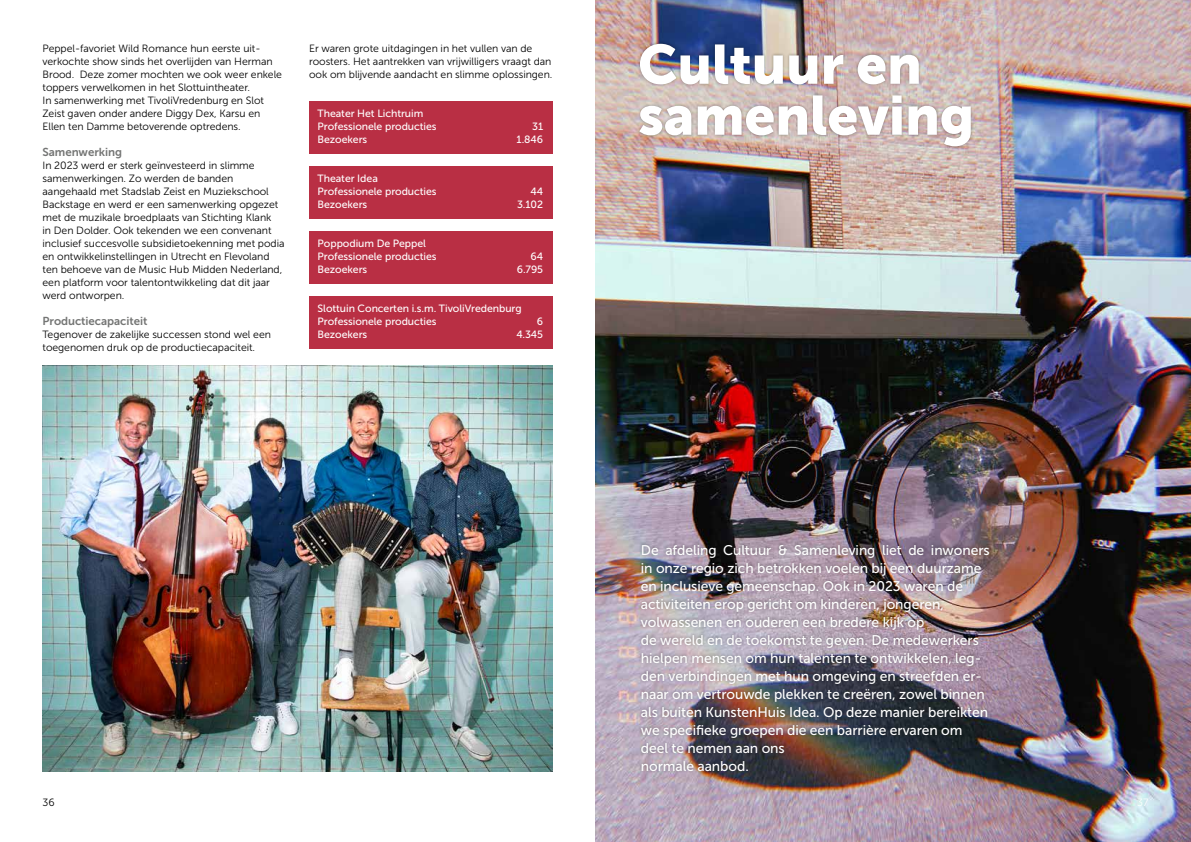
<style>
.page{position:relative;width:1191px;height:842px;background:#fff}
.page>*{position:absolute;margin:0;border:0;box-sizing:border-box;transform-origin:0 0}
.t1{font:55px/51px "Museo Sans 900";letter-spacing:-.005em;color:#fff}
.t2{font:14px/18px "Museo Sans 500";letter-spacing:-.005em;color:#fff}
.t3{font:11.5px "Museo Sans 700";letter-spacing:-.005em;color:#747574}
.t4{font:10.5px/13px "Museo Sans 300";letter-spacing:-.005em;color:#000}
.t5{font:10.5px/13px "Museo Sans 500";letter-spacing:-.005em;color:#fff}
.t6{font:10.5px "Museo Sans 300";color:#fff}
</style>
<div class="page">
<img style="left:595px;top:0;width:596px;height:842px">
<div style="left:309px;top:102px;width:244px;height:26px;background:#b92f44"></div>
<div style="left:309px;top:128px;width:244px;height:26px;background:#b92f44"></div>
<div style="left:309px;top:167px;width:244px;height:26px;background:#b92f44"></div>
<div style="left:309px;top:193px;width:244px;height:26px;background:#b92f44"></div>
<div style="left:309px;top:232px;width:244px;height:26px;background:#b92f44"></div>
<div style="left:309px;top:258px;width:244px;height:26px;background:#b92f44"></div>
<div style="left:309px;top:297px;width:244px;height:26px;background:#b92f44"></div>
<div style="left:309px;top:323px;width:244px;height:26px;background:#b92f44"></div>
<div style="left:638px;top:542px;width:354px;height:231px;background:#000;opacity:.35"></div>
<div style="left:637px;top:41px;width:336px;height:108px;background:#000;opacity:.35"></div>
<img style="left:43px;top:366px;width:510px;height:405px">
<p class="t4" style="left:43px;top:42px;width:241px">Peppel-favoriet Wild Romance hun eerste uit&shy;verkochte show sinds het overlijden van Herman Brood. Deze zomer mochten we ook weer enkele toppers verwelkomen in het Slottuintheater.<br>In samenwerking met TivoliVredenburg en Slot Zeist gaven onder andere Diggy Dex, Karsu en Ellen ten Damme betoverende optredens.</p>
<p class="t3" style="left:43px;top:146px;width:81px">Samenwerking</p>
<p class="t4" style="left:43px;top:159px;width:243px">In 2023 werd er sterk geïnvesteerd in slimme samenwerkingen. Zo werden de banden aangehaald met Stadslab Zeist en Muziekschool Backstage en werd er een samenwerking opgezet met de muzikale broedplaats van Stichting Klank<br>in Den Dolder. Ook tekenden we een convenant inclusief succesvolle subsidietoekenning met podia en ontwikkelinstellingen in Utrecht en Flevoland ten behoeve van de Music Hub Midden Nederland, een platform voor talentontwikkeling dat dit jaar werd ontworpen.</p>
<p class="t3" style="left:43px;top:315px;width:106px">Productiecapaciteit</p>
<p class="t4" style="left:43px;top:328px;width:230px">Tegenover de zakelijke successen stond wel een toegenomen druk op de productiecapaciteit.</p>
<p class="t4" style="left:309px;top:42px;width:245px">Er waren grote uitdagingen in het vullen van de roosters. Het aantrekken van vrijwilligers vraagt dan ook om blijvende aandacht en slimme oplossingen.</p>
<p class="t5" style="left:317px;top:107px;width:120px">Theater Het Lichtruim<br>Professionele producties</p>
<p class="t5" style="left:532px;top:120px;width:13px">31</p>
<p class="t5" style="left:317px;top:133px;width:51px">Bezoekers</p>
<p class="t5" style="left:516px;top:133px;width:28px">1.846</p>
<p class="t5" style="left:317px;top:172px;width:120px">Theater Idea<br>Professionele producties</p>
<p class="t5" style="left:530px;top:185px;width:14px">44</p>
<p class="t5" style="left:317px;top:198px;width:51px">Bezoekers</p>
<p class="t5" style="left:517px;top:198px;width:28px">3.102</p>
<p class="t5" style="left:317px;top:237px;width:120px">Poppodium De Peppel<br>Professionele producties</p>
<p class="t5" style="left:530px;top:250px;width:14px">64</p>
<p class="t5" style="left:317px;top:263px;width:51px">Bezoekers</p>
<p class="t5" style="left:517px;top:263px;width:28px">6.795</p>
<p class="t5" style="left:317px;top:302px;width:206px">Slottuin Concerten i.s.m. TivoliVredenburg<br>Professionele producties</p>
<p class="t5" style="left:537px;top:315px;width:8px">6</p>
<p class="t5" style="left:317px;top:328px;width:51px">Bezoekers</p>
<p class="t5" style="left:516px;top:328px;width:28px">4.345</p>
<h1 class="t1" style="left:638px;top:39px;width:338px">Cultuur en samenleving</h1>
<p class="t2" style="left:641px;top:541px;width:350px">De afdeling Cultuur &amp; Samenleving liet de inwoners in onze regio zich betrokken voelen bij een duurzame en inclusieve gemeenschap. Ook in 2023 waren de activiteiten erop gericht om kinderen, jongeren, volwassenen en ouderen een bredere kijk op<br>de wereld en de toekomst te geven. De medewerkers hielpen mensen om hun talenten te ontwikkelen, leg&shy;den verbindingen met hun omgeving en streefden er&shy;naar om vertrouwde plekken te creëren, zowel binnen als buiten KunstenHuis Idea. Op deze manier bereikten we specifieke groepen die een barrière ervaren om deel te nemen aan ons<br>normale aanbod.</p>
<p class="t4" style="left:43px;top:796px;width:14px">36</p>
<p class="t6" style="left:1137px;top:797px;width:13px">37</p>
</div>
